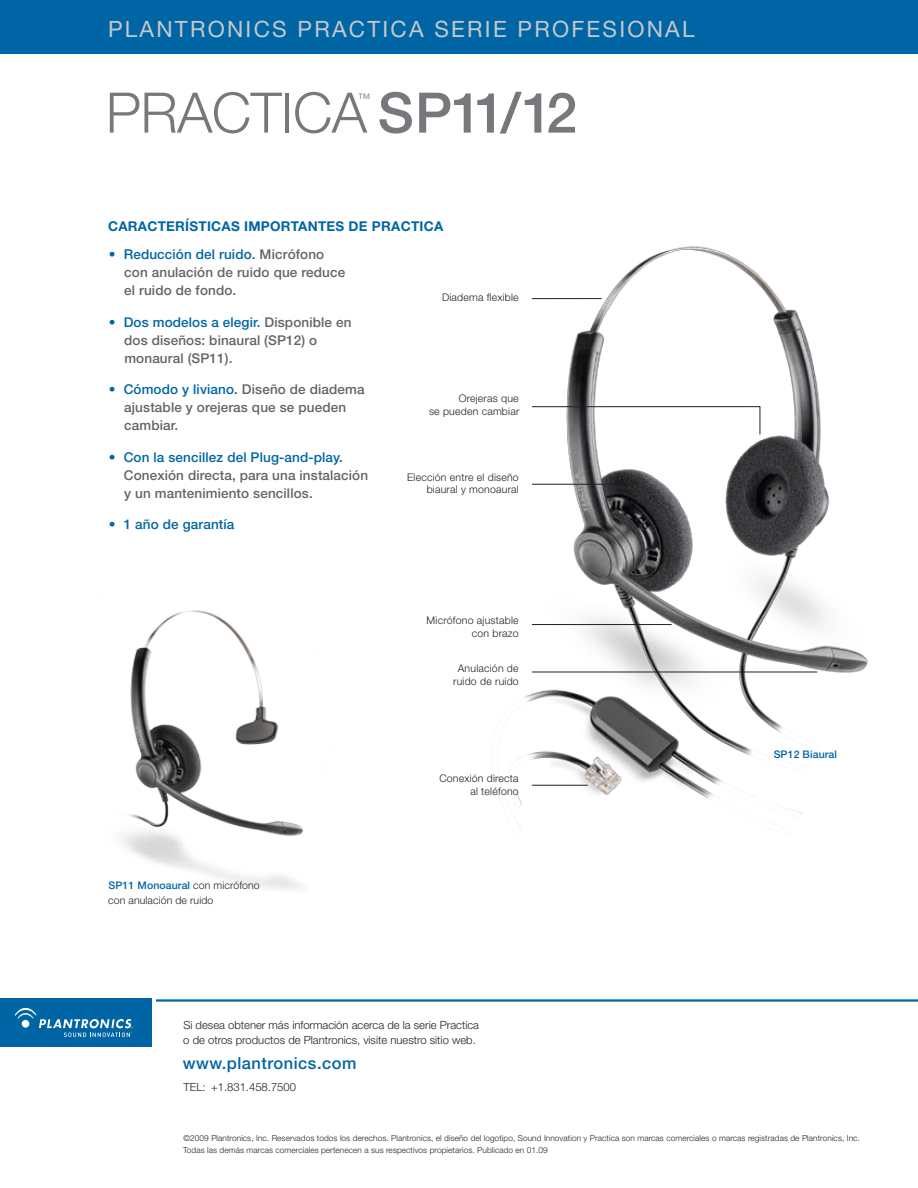
<style>
.page{position:relative;width:918px;height:1188px;background:#fff}
.page>*{position:absolute;margin:0;border:0;box-sizing:border-box;transform-origin:0 0}
.t1{font:300 55.95px "Helvetica Neue";letter-spacing:-.01em;color:#77787b}
.t2{font:22.5px "Helvetica Neue";letter-spacing:.1em;color:#c6c8ca}
.t3{font:500 16.5px "Helvetica Neue";letter-spacing:.03em;color:#0065a4}
.t4{font:500 13.5px/18px "Helvetica Neue";letter-spacing:.01em;color:#636467}
.t5{font:500 13.5px "Helvetica Neue";letter-spacing:.01em;color:#0065a4}
.t6{font:700 13.5px "Helvetica Neue";letter-spacing:.02em;color:#0065a4}
.t7{font:300 13.05px "Helvetica Neue";color:#77787b}
.t8{font:300 11.25px/15px "Helvetica Neue";color:#231f20}
.t9{font:300 10.5px/12.8px "Helvetica Neue";letter-spacing:.02em;color:#231f20;text-align:right}
.t10{font:500 10.5px "Helvetica Neue";letter-spacing:.01em;color:#0065a4}
.t11{font:300 8.25px/12px "Helvetica Neue";letter-spacing:.01em;color:#231f20}
.s1{font-weight:500}
.s2{color:#0065a4}
.s3{font-weight:500;color:#0065a4}
</style>
<div class="page">
<div style="left:0;top:0;width:918px;height:54px;background:#0065a4"></div>
<div style="left:0;top:998px;width:152px;height:49px;background:#0065a4"></div>
<svg style="left:15px;top:1008px;width:118px;height:29px"></svg>
<img style="left:122px;top:610px;width:181px;height:279px">
<img style="left:513px;top:246px;width:355px;height:580px">
<hr style="left:532px;top:298px;width:69px;height:1px;background:#231f20">
<svg style="left:532px;top:406px;width:228px;height:29px"></svg>
<hr style="left:532px;top:624px;width:140px;height:1px;background:#231f20">
<hr style="left:532px;top:484px;width:96px;height:1px;background:#231f20">
<hr style="left:532px;top:672px;width:285px;height:1px;background:#231f20">
<hr style="left:532px;top:785px;width:56px;height:1px;background:#231f20">
<hr style="left:156px;top:999px;width:762px;height:3px;background:#0065a4">
<h2 class="t2" style="left:108px;top:16px;width:223px">PLANTRONICS PRACTICA</h2>
<h2 class="t2" style="left:434px;top:16px;width:262px">SERI E PROFESIONAL</h2>
<h1 class="t1" style="left:106px;top:79px;width:473px">PRACTICA <span class="s1">SP11/12</span></h1>
<p class="t7" style="left:358px;top:90px;width:14px">™</p>
<p class="t6" style="left:108px;top:218px;width:337px">CARACTERÍSTICAS IMPORTANTES DE PRACTICA</p>
<p class="t4" style="left:124px;top:245px;width:222px;text-indent:-15px"><span class="s2">• Reducción del ruido.</span> Micrófono con anulación de ruido que reduce el ruido de fondo.</p>
<p class="t4" style="left:124px;top:313px;width:229px;text-indent:-15px"><span class="s2">• Dos modelos a elegir.</span> Disponible en dos diseños: binaural (SP12) o monaural (SP11).</p>
<p class="t4" style="left:124px;top:380px;width:242px;text-indent:-15px"><span class="s2">• Cómodo y liviano.</span> Diseño de diadema ajustable y orejeras que se pueden cambiar.</p>
<p class="t5" style="left:109px;top:449px;width:236px">• Con la sencillez del Plug-and-play.</p>
<p class="t4" style="left:124px;top:466px;width:246px">Conexión directa, para una instalación y un mantenimiento sencillos.</p>
<p class="t5" style="left:109px;top:516px;width:127px">• 1 año de garantía</p>
<p class="t9" style="left:108px;top:878px;width:153px;line-height:15px;text-align:left"><span class="s3">SP11 Monoaural</span> con micrófono con anulación de ruido</p>
<p class="t9" style="left:442px;top:291px;width:78px">Diadema flexible</p>
<p class="t9" style="left:429px;top:392px;width:92px">Orejeras que<br>se pueden cambiar</p>
<p class="t9" style="left:407px;top:470px;width:113px">Elección entre el diseño biaural y monoaural</p>
<p class="t9" style="left:427px;top:613px;width:94px">Micrófono ajustable con brazo</p>
<p class="t9" style="left:453px;top:662px;width:67px;text-align:center">Anulación de ruido de ruido</p>
<p class="t9" style="left:439px;top:772px;width:81px">Conexión directa al teléfono</p>
<p class="t8" style="left:183px;top:1017px;width:297px">Si desea obtener más información acerca de la serie Practica o de otros productos de Plantronics, visite nuestro sitio web.</p>
<p class="t8" style="left:183px;top:1080px;width:114px">TEL: +1.831.458.7500</p>
<p class="t3" style="left:183px;top:1053px;width:175px">www.plantronics.com</p>
<p class="t10" style="left:774px;top:748px;width:65px">SP12 Biaural</p>
<p class="t11" style="left:183px;top:1131px;width:678px">©2009 Plantronics, Inc. Reservados todos los derechos. Plantronics, el diseño del logotipo, Sound Innovation y Practica son marcas comerciales o marcas registradas de Plantronics, Inc.<br>Todas las demás marcas comerciales pertenecen a sus respectivos propietarios. Publicado en 01.09</p>
</div>
